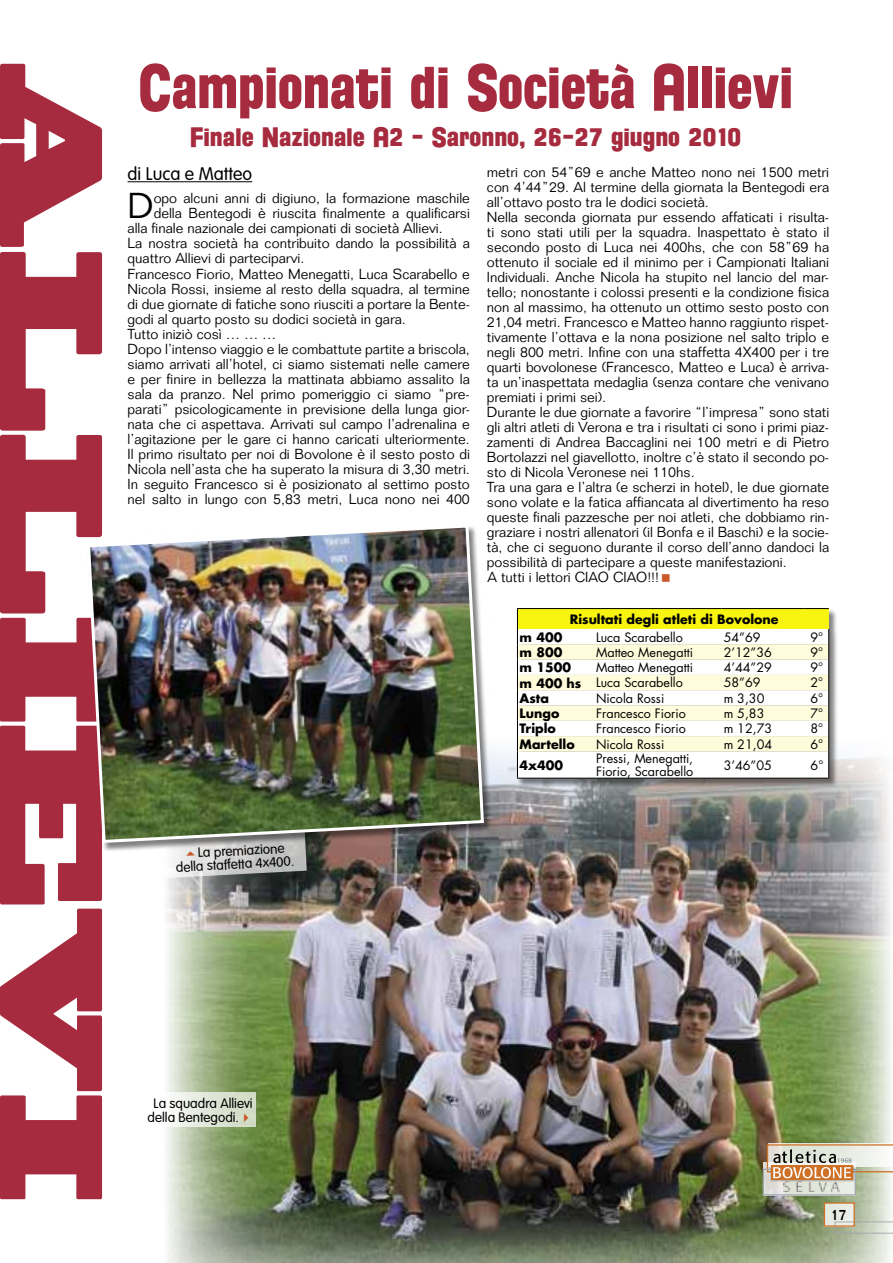
<style>
.page{position:relative;width:893px;height:1263px;background:#fff}
.page>*{position:absolute;margin:0;border:0;box-sizing:border-box;transform-origin:0 0}
.t1{font:63px "Florida Project Phase One";color:#a62b3e;scale:.9 1}
.t2{font:300 35.25px "Folio";color:#000}
.t3{font:27px "Florida Project Phase One";color:#a62b3e}
.t4{font:300 18px "VAG Rounded";color:#000}
.t5{font:500 15px "Folio";color:#000;scale:.9 1}
.t6{font:300 14.25px/15px "Folio";color:#000}
.t7{font:300 13.5px/13.5px "VAG Rounded";color:#000}
.t8{font:12.6px/12.6px "Futura";color:#000}
.t9{font:700 12.6px "Futura";color:#000}
.s1{font-weight:700}
.s2{color:#c95727}
</style>
<div class="page">
<img style="left:166px;top:743px;width:726px;height:520px">
<hr style="left:128px;top:181px;width:124px;height:1px;background:#000">
<div style="left:517px;top:607px;width:321px;height:180px;background:#000;opacity:.5"></div>
<svg style="left:517px;top:608px;width:312px;height:171px"></svg>
<svg style="left:0;top:64px;width:102px;height:1135px;fill:#a62b3e"></svg>
<div style="left:87px;top:524px;width:405px;height:327px;background:#000;opacity:.5"></div>
<img style="left:85px;top:523px;width:401px;height:321px">
<div style="left:141px;top:1093px;width:115px;height:34px;background:linear-gradient(to right,#fff,#ccd7bf)"></div>
<svg style="left:768px;top:1143px;width:124px;height:1px"></svg>
<svg style="left:763px;top:1162px;width:91px;height:31px"></svg>
<div style="left:824px;top:1203px;width:30px;height:23px;background:#e8ece3"></div>
<div style="left:763px;top:1169px;width:93px;height:26px;border:1px solid #9fa4a9"></div>
<svg style="left:834px;top:1221px;width:59px;height:13px"></svg>
<div style="left:824px;top:1202px;width:31px;height:25px;border:1px solid #cf7027"></div>
<img style="left:770px;top:1178px;width:85px;height:5px">
<svg style="left:771px;top:1178px;width:81px;height:2px"></svg>
<svg style="left:767px;top:1144px;width:126px;height:34px"></svg>
<img style="left:784px;top:1181px;width:56px;height:10px">
<svg style="left:162px;top:816px;width:145px;height:62px;background:#9da696"></svg>
<h1 class="t1" style="left:138px;top:46px;width:729px">Campionati di Società Allievi</h1>
<h3 class="t3" style="left:190px;top:119px;width:553px">Finale Nazionale A2 - Saronno, 26-27 giugno 2010</h3>
<p class="t4" style="left:128px;top:163px;width:126px">di Luca e Matteo</p>
<h2 class="t2" style="left:128px;top:185px;width:28px">D</h2>
<p class="t6" style="left:154px;top:191px;width:318px">opo alcuni anni di digiuno, la formazione maschile</p>
<p class="t6" style="left:154px;top:206px;width:318px">della Bentegodi è riuscita finalmente a qualificarsi</p>
<p class="t6" style="left:128px;top:221px;width:317px">alla finale nazionale dei campionati di società Allievi.</p>
<p class="t6" style="left:128px;top:236px;width:344px">La nostra società ha contribuito dando la possibilità a</p>
<p class="t6" style="left:128px;top:251px;width:178px">quattro Allievi di parteciparvi.</p>
<p class="t6" style="left:128px;top:266px;width:344px">Francesco Fiorio, Matteo Menegatti, Luca Scarabello e</p>
<p class="t6" style="left:128px;top:281px;width:344px">Nicola Rossi, insieme al resto della squadra, al termine</p>
<p class="t6" style="left:128px;top:296px;width:344px">di due giornate di fatiche sono riusciti a portare la Bente-</p>
<p class="t6" style="left:128px;top:311px;width:280px">godi al quarto posto su dodici società in gara.</p>
<p class="t6" style="left:128px;top:326px;width:150px">Tutto iniziò così … … …</p>
<p class="t6" style="left:128px;top:341px;width:344px">Dopo l’intenso viaggio e le combattute partite a briscola,</p>
<p class="t6" style="left:128px;top:356px;width:344px">siamo arrivati all’hotel, ci siamo sistemati nelle camere</p>
<p class="t6" style="left:128px;top:371px;width:344px">e per finire in bellezza la mattinata abbiamo assalito la</p>
<p class="t6" style="left:128px;top:386px;width:344px">sala da pranzo. Nel primo pomeriggio ci siamo “pre-</p>
<p class="t6" style="left:128px;top:401px;width:344px">parati” psicologicamente in previsione della lunga gior-</p>
<p class="t6" style="left:128px;top:416px;width:344px">nata che ci aspettava. Arrivati sul campo l’adrenalina e</p>
<p class="t6" style="left:128px;top:431px;width:344px">l’agitazione per le gare ci hanno caricati ulteriormente.</p>
<p class="t6" style="left:128px;top:446px;width:344px">Il primo risultato per noi di Bovolone è il sesto posto di</p>
<p class="t6" style="left:128px;top:461px;width:344px">Nicola nell’asta che ha superato la misura di 3,30 metri.</p>
<p class="t6" style="left:128px;top:476px;width:344px">In seguito Francesco si è posizionato al settimo posto</p>
<p class="t6" style="left:128px;top:491px;width:344px">nel salto in lungo con 5,83 metri, Luca nono nei 400</p>
<p class="t6" style="left:487px;top:164px;width:344px">metri con 54”69 e anche Matteo nono nei 1500 metri con 4’44”29. Al termine della giornata la Bentegodi era all’ottavo posto tra le dodici società.<br>Nella seconda giornata pur essendo affaticati i risulta&shy;ti sono stati utili per la squadra. Inaspettato è stato il secondo posto di Luca nei 400hs, che con 58”69 ha ottenuto il sociale ed il minimo per i Campionati Italiani Individuali. Anche Nicola ha stupito nel lancio del mar&shy;tello; nonostante i colossi presenti e la condizione fisica non al massimo, ha ottenuto un ottimo sesto posto con 21,04 metri. Francesco e Matteo hanno raggiunto rispet&shy;tivamente l’ottava e la nona posizione nel salto triplo e negli 800 metri. Infine con una staffetta 4X400 per i tre quarti bovolonese (Francesco, Matteo e Luca) è arriva&shy;ta un’inaspettata medaglia (senza contare che venivano premiati i primi sei).<br>Durante le due giornate a favorire “l’impresa” sono stati gli altri atleti di Verona e tra i risultati ci sono i primi piaz&shy;zamenti di Andrea Baccaglini nei 100 metri e di Pietro Bortolazzi nel giavellotto, inoltre c’è stato il secondo po&shy;sto di Nicola Veronese nei 110hs.<br>Tra una gara e l’altra (e scherzi in hotel), le due giornate sono volate e la fatica affiancata al divertimento ha reso queste finali pazzesche per noi atleti, che dobbiamo rin&shy;graziare i nostri allenatori (il Bonfa e il Baschi) e la socie&shy;tà, che ci seguono durante il corso dell’anno dandoci la possibilità di partecipare a queste manifestazioni.<br>A tutti i lettori CIAO CIAO!!!</p>
<p class="t9" style="left:570px;top:610px;width:210px">Risultati degli atleti di Bovolone</p>
<p class="t9" style="left:520px;top:628px;width:44px">m 400</p>
<p class="t8" style="left:596px;top:630px;width:88px">Luca Scarabello</p>
<p class="t8" style="left:724px;top:630px;width:38px">54”69</p>
<p class="t8" style="left:810px;top:630px;width:14px">9°</p>
<p class="t9" style="left:520px;top:643px;width:44px">m 800</p>
<p class="t8" style="left:596px;top:646px;width:99px">Matteo Menegatti</p>
<p class="t8" style="left:724px;top:646px;width:50px">2’12”36</p>
<p class="t8" style="left:810px;top:646px;width:14px">9°</p>
<p class="t9" style="left:520px;top:659px;width:53px">m 1500</p>
<p class="t8" style="left:596px;top:661px;width:99px">Matteo Menegatti</p>
<p class="t8" style="left:724px;top:661px;width:50px">4’44”29</p>
<p class="t8" style="left:810px;top:661px;width:14px">9°</p>
<p class="t8" style="left:520px;top:676px;width:165px"><span class="s1">m 400 hs</span> Luca Scarabello</p>
<p class="t8" style="left:724px;top:676px;width:38px">58”69</p>
<p class="t8" style="left:810px;top:676px;width:14px">2°</p>
<p class="t9" style="left:520px;top:689px;width:31px">Asta</p>
<p class="t8" style="left:596px;top:692px;width:70px">Nicola Rossi</p>
<p class="t8" style="left:724px;top:692px;width:42px">m 3,30</p>
<p class="t8" style="left:810px;top:692px;width:14px">6°</p>
<p class="t9" style="left:520px;top:705px;width:41px">Lungo</p>
<p class="t8" style="left:596px;top:707px;width:91px">Francesco Fiorio</p>
<p class="t8" style="left:724px;top:707px;width:42px">m 5,83</p>
<p class="t8" style="left:810px;top:707px;width:14px">7°</p>
<p class="t9" style="left:520px;top:720px;width:38px">Triplo</p>
<p class="t8" style="left:596px;top:722px;width:91px">Francesco Fiorio</p>
<p class="t8" style="left:724px;top:722px;width:50px">m 12,73</p>
<p class="t8" style="left:810px;top:722px;width:14px">8°</p>
<p class="t9" style="left:520px;top:735px;width:57px">Martello</p>
<p class="t8" style="left:596px;top:737px;width:70px">Nicola Rossi</p>
<p class="t8" style="left:724px;top:737px;width:50px">m 21,04</p>
<p class="t8" style="left:810px;top:737px;width:14px">6°</p>
<p class="t9" style="left:520px;top:756px;width:45px">4x400</p>
<p class="t8" style="left:596px;top:752px;width:99px">Pressi, Menegatti,<br>Fiorio, Scarabello</p>
<p class="t8" style="left:724px;top:758px;width:50px">3’46”05</p>
<p class="t8" style="left:811px;top:758px;width:14px">6°</p>
<p class="t7" style="left:175px;top:847px;width:120px;text-indent:23px;rotate:-3deg">La premiazione della staffetta 4x400.</p>
<p class="t7" style="left:148px;top:1097px;width:106px;text-align:center">La squadra Allievi della Bentegodi.<span class="s2">✔</span></p>
<p class="t5" style="left:831px;top:1205px;width:18px">17</p>
</div>
